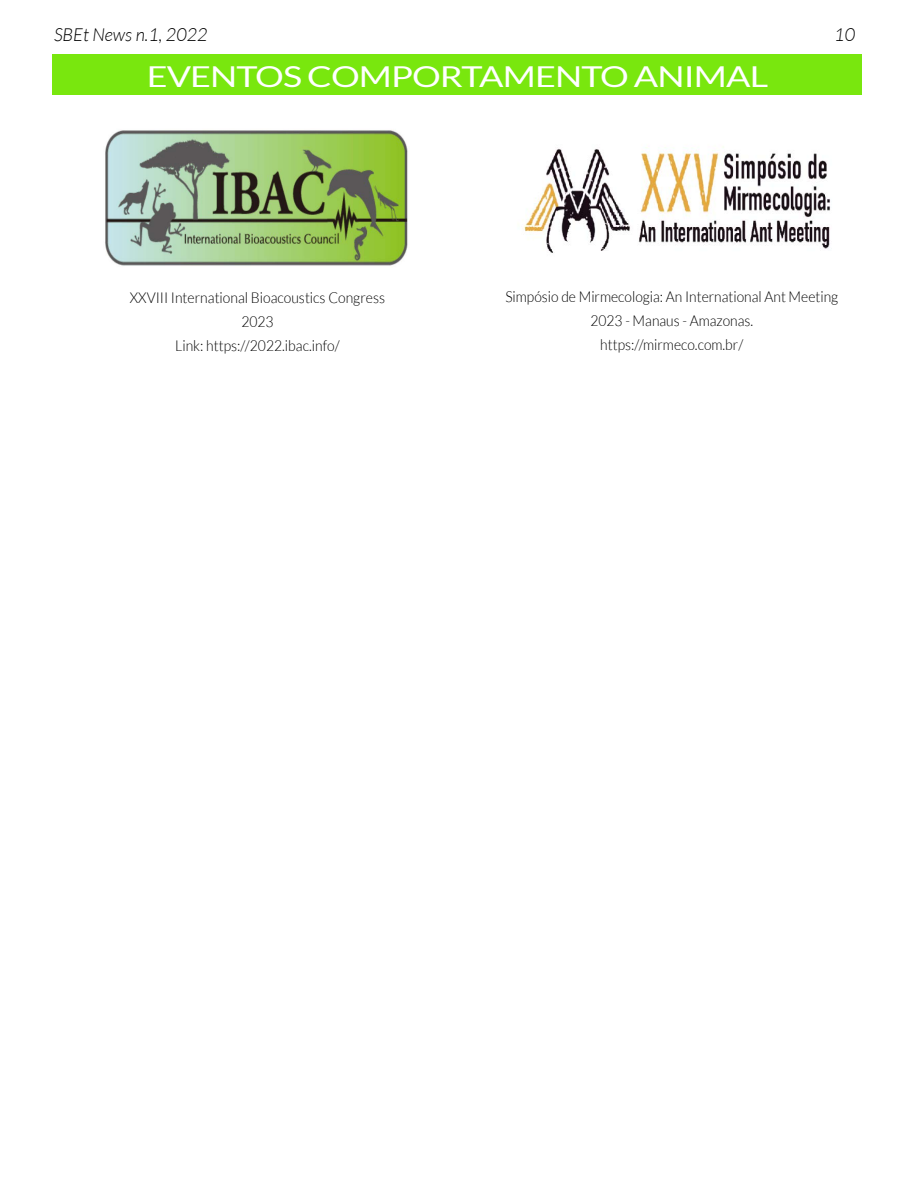
<style>
.page{position:relative;width:918px;height:1188px;background:#fff}
.page>*{position:absolute;margin:0;border:0;box-sizing:border-box;transform-origin:0 0}
.t1{font:28.8px "Lato";letter-spacing:-.025em;color:#fff;scale:1.25 1}
.t2{font:italic 300 18px "Lato";color:#000}
.t3{font:300 15px/24px "Lato";color:#000;text-align:center;scale:.93 1}
</style>
<div class="page">
<div style="left:52px;top:54px;width:810px;height:40px;background:#79e70e"></div>
<img style="left:523px;top:146px;width:307px;height:107px">
<img style="left:105px;top:130px;width:303px;height:136px">
<p class="t2" style="left:54px;top:25px;width:155px">SBEt News n.1, 2022</p>
<p class="t2" style="left:834px;top:25px;width:22px">10</p>
<h1 class="t1" style="left:147px;top:61px;width:499px">EVENTOS COMPORTAMENTO ANIMAL</h1>
<p class="t3" style="left:130px;top:286px;width:276px">XXVIII International Bioacoustics Congress<br>2023<br>Link: https://2022.ibac.info/</p>
<p class="t3" style="left:505px;top:285px;width:359px">Simpósio de Mirmecologia: An International Ant Meeting<br>2023 - Manaus - Amazonas.<br>https://mirmeco.com.br/</p>
</div>
